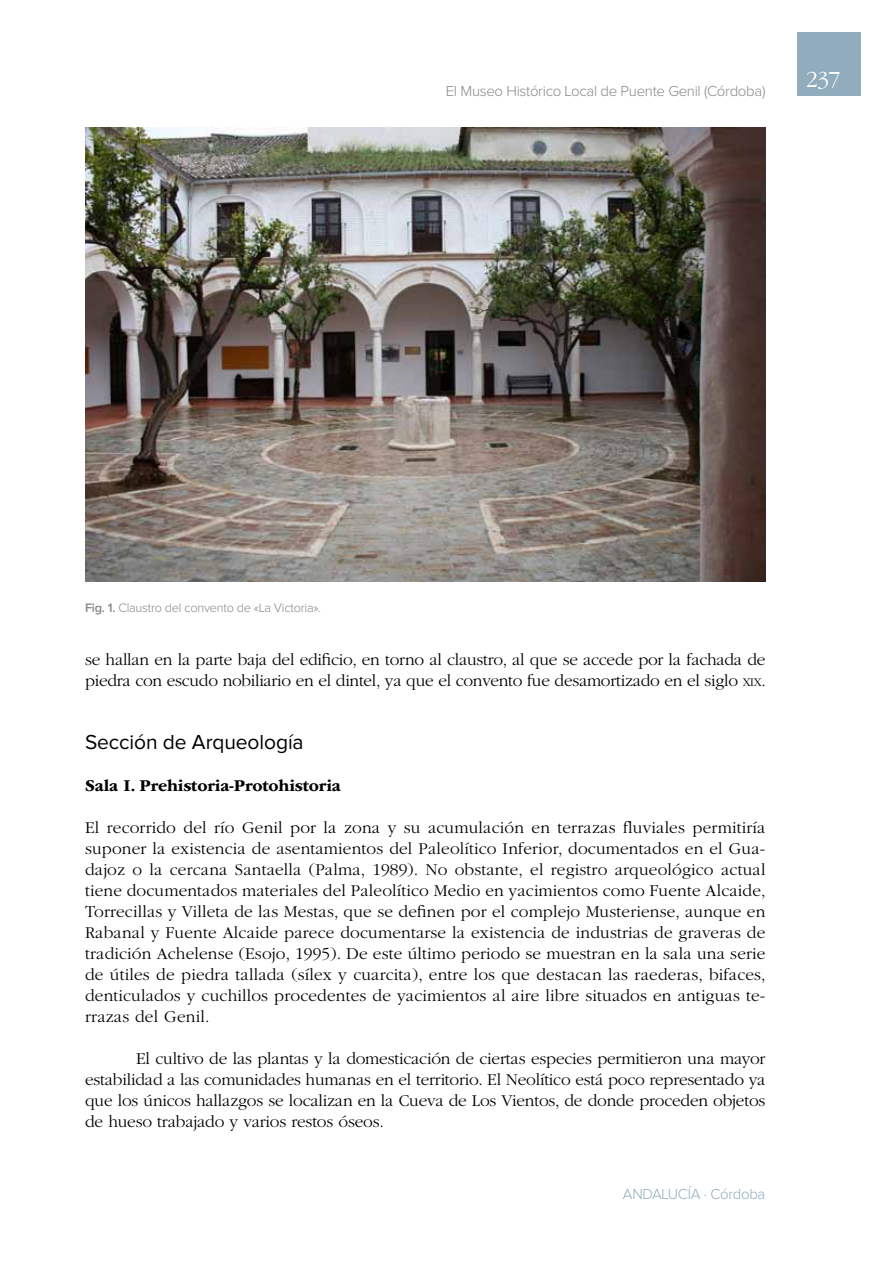
<style>
.page{position:relative;width:893px;height:1263px;background:#fff}
.page>*{position:absolute;margin:0;border:0;box-sizing:border-box;transform-origin:0 0}
.t1{font:300 24px "ITC Garamond Std";color:#fff}
.t2{font:21px "Proxima Nova";letter-spacing:-.005em;color:#000}
.t3{font:300 17.25px/21px "ITC Garamond Std";letter-spacing:-.015em;color:#000;text-align:justify}
.t4{font:700 17.25px "ITC Garamond Std";letter-spacing:-.01em;color:#000}
.t5{font:300 15px "Proxima Nova";letter-spacing:-.02em;color:#87888a}
.t6{font:300 15px "Proxima Nova";letter-spacing:-.02em;color:#91acbc}
.t7{font:300 12.75px "Proxima Nova";letter-spacing:-.02em;color:#87888a}
.s1{font-weight:600}
.s2{font-size:12.15px}
</style>
<div class="page">
<div style="left:797px;top:32px;width:64px;height:64px;background:#91acbc"></div>
<img style="left:85px;top:128px;width:680px;height:453px">
<p class="t5" style="left:446px;top:84px;width:321px">El Museo Histórico Local de Puente Genil (Córdoba)</p>
<h1 class="t1" style="left:806px;top:67px;width:36px">237</h1>
<p class="t7" style="left:85px;top:602px;width:238px"><span class="s1">Fig. 1.</span> Claustro del convento de «La Victoria».</p>
<p class="t3" style="left:85px;top:650px;width:682px">se hallan en la parte baja del edificio, en torno al claustro, al que se accede por la fachada de piedra con escudo nobiliario en el dintel, ya que el convento fue desamortizado en el siglo <span class="s2">xix</span>.</p>
<p class="t2" style="left:85px;top:733px;width:220px">Sección de Arqueología</p>
<p class="t4" style="left:85px;top:776px;width:257px">Sala I. Prehistoria-Protohistoria</p>
<p class="t3" style="left:85px;top:818px;width:682px">El recorrido del río Genil por la zona y su acumulación en terrazas fluviales permitiría suponer la existencia de asentamientos del Paleolítico Inferior, documentados en el Gua&shy;dajoz o la cercana Santaella (Palma, 1989). No obstante, el registro arqueológico actual tiene documentados materiales del Paleolítico Medio en yacimientos como Fuente Alcaide, Torrecillas y Villeta de las Mestas, que se definen por el complejo Musteriense, aunque en Rabanal y Fuente Alcaide parece documentarse la existencia de industrias de graveras de tradición Achelense (Esojo, 1995). De este último periodo se muestran en la sala una serie de útiles de piedra tallada (sílex y cuarcita), entre los que destacan las raederas, bifaces, denticulados y cuchillos procedentes de yacimientos al aire libre situados en antiguas te&shy;rrazas del Genil.</p>
<p class="t3" style="left:85px;top:1049px;width:682px;text-indent:51px">El cultivo de las plantas y la domesticación de ciertas especies permitieron una mayor estabilidad a las comunidades humanas en el territorio. El Neolítico está poco representado ya que los únicos hallazgos se localizan en la Cueva de Los Vientos, de donde proceden objetos de hueso trabajado y varios restos óseos.</p>
<p class="t6" style="left:623px;top:1187px;width:144px">ANDALUCÍA · Córdoba</p>
</div>
